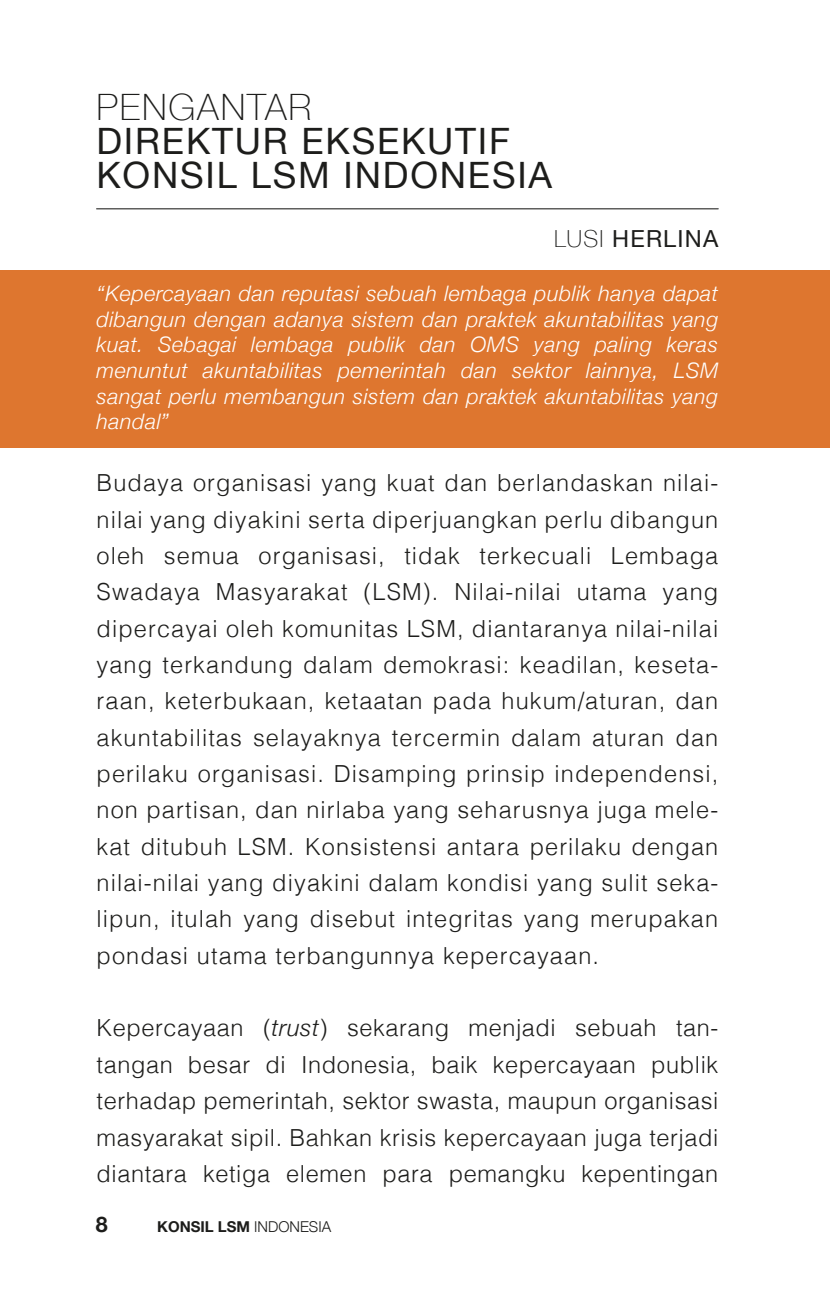
<style>
.page{position:relative;width:830px;height:1308px;background:#fff}
.page>*{position:absolute;margin:0;border:0;box-sizing:border-box;transform-origin:0 0}
.t1{font:36.23px/34.2px "Helvetica Neue";letter-spacing:.05em;color:#1d1d1b}
.t2{font:100 36.23px "Helvetica Neue";letter-spacing:.05em;color:#1d1d1b}
.t3{font:300 23.4px/36.2px "Helvetica";letter-spacing:.035em;color:#1d1d1b;text-align:justify}
.t4{font:23.4px "Helvetica Neue";letter-spacing:.05em;color:#1d1d1b}
.t5{font:italic 300 21.38px/25.7px "Helvetica Neue";letter-spacing:.025em;color:#fff;text-align:justify}
.t6{font:700 21.38px "Helvetica Neue";color:#1d1d1b}
.t7{font:700 15.08px "Helvetica Neue";color:#1d1d1b}
.s1{font-weight:100}
.s2{font-family:"Helvetica Neue";font-style:italic}
.s3{font-weight:300}
</style>
<div class="page">
<div style="left:0;top:270px;width:829px;height:177px;background:#de762f"></div>
<hr style="left:96px;top:208px;width:622px;height:1px;background:#1d1d1b">
<h1 class="t2" style="left:96px;top:79px;width:216px">PENGANTAR</h1>
<h1 class="t1" style="left:96px;top:126px;width:457px">DIREKTUR EKSEKUTIF<br>KONSIL LSM INDONESIA</h1>
<p class="t4" style="left:554px;top:222px;width:165px"><span class="s1">LUSI</span> HERLINA</p>
<p class="t5" style="left:96px;top:279px;width:623px">“Kepercayaan dan reputasi sebuah lembaga publik hanya dapat dibangun dengan adanya sistem dan praktek akuntabilitas yang kuat. Sebagai lembaga publik dan OMS yang paling keras menuntut akuntabilitas pemerintah dan sektor lainnya, LSM sangat perlu membangun sistem dan praktek akuntabilitas yang handal”</p>
<p class="t3" style="left:96px;top:463px;width:623px">Budaya organisasi yang kuat dan berlandaskan nilai&shy;nilai yang diyakini serta diperjuangkan perlu dibangun oleh semua organisasi, tidak terkecuali Lembaga Swadaya Masyarakat (LSM). Nilai-nilai utama yang dipercayai oleh komunitas LSM, diantaranya nilai-nilai yang terkandung dalam demokrasi: keadilan, keseta&shy;raan, keterbukaan, ketaatan pada hukum/aturan, dan akuntabilitas selayaknya tercermin dalam aturan dan perilaku organisasi. Disamping prinsip independensi, non partisan, dan nirlaba yang seharusnya juga mele&shy;kat ditubuh LSM. Konsistensi antara perilaku dengan nilai-nilai yang diyakini dalam kondisi yang sulit seka&shy;lipun, itulah yang disebut integritas yang merupakan pondasi utama terbangunnya kepercayaan.</p>
<p class="t3" style="left:96px;top:1008px;width:623px">Kepercayaan (<span class="s2">trust</span>) sekarang menjadi sebuah tan&shy;tangan besar di Indonesia, baik kepercayaan publik terhadap pemerintah, sektor swasta, maupun organisasi masyarakat sipil. Bahkan krisis kepercayaan juga terjadi diantara ketiga elemen para pemangku kepentingan</p>
<p class="t6" style="left:96px;top:1207px;width:13px">8</p>
<p class="t7" style="left:157px;top:1214px;width:175px">KONSIL LSM <span class="s3">INDONESIA</span></p>
</div>
